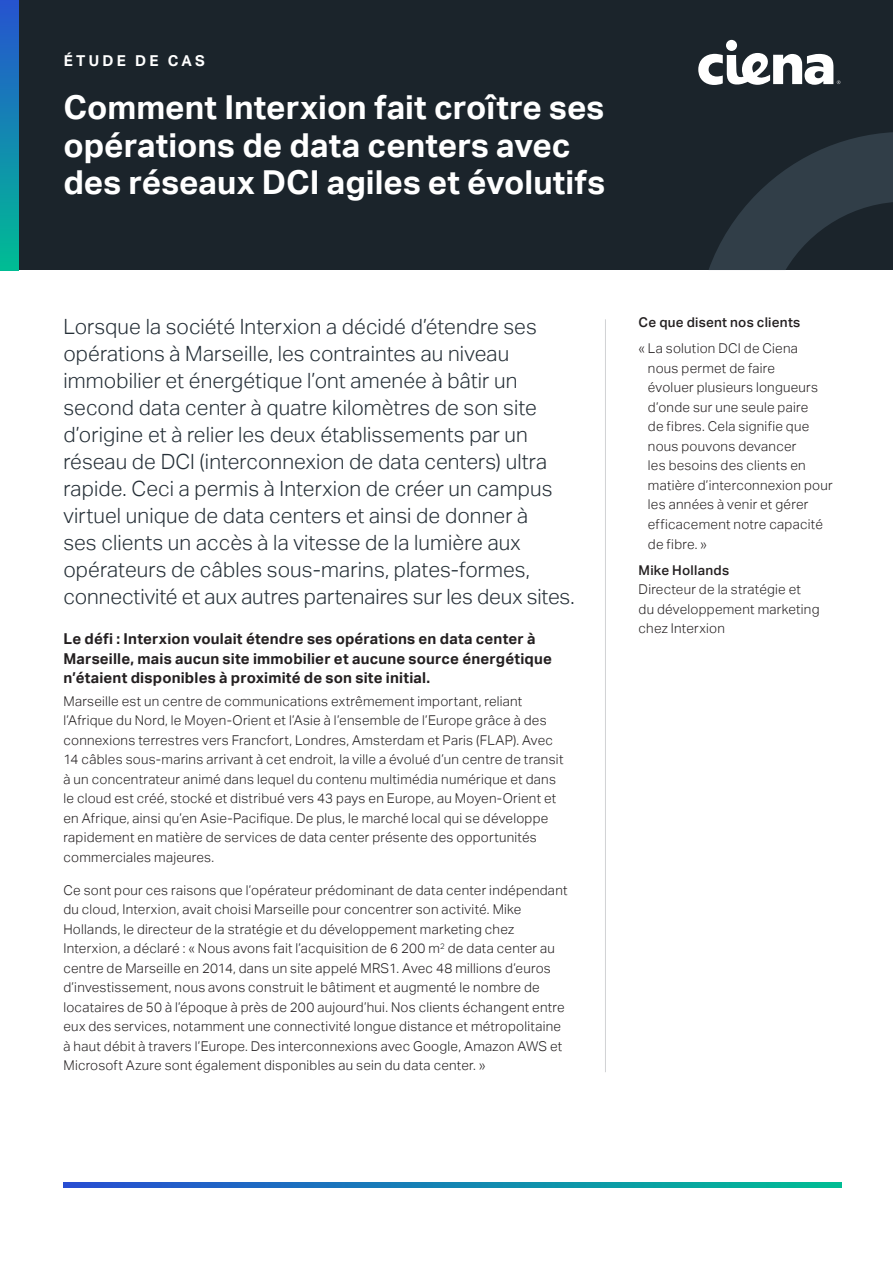
<style>
.page{position:relative;width:893px;height:1263px;background:#fff}
.page>*{position:absolute;margin:0;border:0;box-sizing:border-box;transform-origin:0 0}
.Product_Headline{font:700 33px/37.5px "Aktiv Grotesk";color:#fff}
.Intro_Copy{font:300 21px/27px "Aktiv Grotesk";letter-spacing:.005em;color:#252f37}
.Headline_for_body_co{font:700 15px/19.5px "Aktiv Grotesk";letter-spacing:.015em;color:#231f20}
.t1{font:700 15px "Aktiv Grotesk";letter-spacing:.21em;color:#fff}
.Body_Copy{font:300 13.5px/19.5px "Aktiv Grotesk";letter-spacing:.02em;color:#231f20}
.Sidebar_Bullets{font:300 13.5px/19.5px "Aktiv Grotesk";letter-spacing:.02em;color:#231f20}
.Sidebar_Headline{font:500 13.5px "Aktiv Grotesk";letter-spacing:.02em;color:#231f20}
.s1{font-weight:500}
</style>
<div class="page">
<div style="left:0;top:0;width:893px;height:270px;background:#1b242b"></div>
<svg style="left:63px;top:1183px;width:779px;height:4px;background:#1385b2"></svg>
<div style="left:726px;top:40px;width:11px;height:11px;background:#fff;border-radius:50%"></div>
<svg style="left:698px;top:53px;width:142px;height:32px"></svg>
<div style="left:0;top:0;width:18px;height:270px;background:linear-gradient(to bottom,#2653cf,#00bc94)"></div>
<svg style="left:709px;top:132px;width:184px;height:138px"></svg>
<hr style="left:605px;top:319px;width:1px;height:753px;background:#d1d2d4">
<p class="t1" style="left:64px;top:52px;width:143px">ÉTUDE DE CAS</p>
<p class="Product_Headline" style="left:63px;top:89px;width:543px">Comment Interxion fait croître ses opérations de data centers avec des réseaux DCI agiles et évolutifs</p>
<p class="Intro_Copy" style="left:63px;top:314px;width:513px">Lorsque la société Interxion a décidé d’étendre ses opérations à Marseille, les contraintes au niveau immobilier et énergétique l’ont amenée à bâtir un second data center à quatre kilomètres de son site d’origine et à relier les deux établissements par un réseau de DCI (interconnexion de data centers) ultra rapide. Ceci a permis à Interxion de créer un campus virtuel unique de data centers et ainsi de donner à<br>ses clients un accès à la vitesse de la lumière aux opérateurs de câbles sous-marins, plates-formes, connectivité et aux autres partenaires sur les deux sites.</p>
<p class="Headline_for_body_co" style="left:63px;top:629px;width:490px">Le défi : Interxion voulait étendre ses opérations en data center à<br>Marseille, mais aucun site immobilier et aucune source énergétique n’étaient disponibles à proximité de son site initial.</p>
<p class="Body_Copy" style="left:63px;top:691px;width:501px">Marseille est un centre de communications extrêmement important, reliant l’Afrique du Nord, le Moyen-Orient et l’Asie à l’ensemble de l’Europe grâce à des connexions terrestres vers Francfort, Londres, Amsterdam et Paris (FLAP). Avec 14 câbles sous-marins arrivant à cet endroit, la ville a évolué d’un centre de transit à un concentrateur animé dans lequel du contenu multimédia numérique et dans le cloud est créé, stocké et distribué vers 43 pays en Europe, au Moyen-Orient et en Afrique, ainsi qu’en Asie-Pacifique. De plus, le marché local qui se développe rapidement en matière de services de data center présente des opportunités commerciales majeures.</p>
<p class="Body_Copy" style="left:63px;top:880px;width:506px">Ce sont pour ces raisons que l’opérateur prédominant de data center indépendant du cloud, Interxion, avait choisi Marseille pour concentrer son activité. Mike Hollands, le directeur de la stratégie et du développement marketing chez Interxion, a déclaré : « Nous avons fait l’acquisition de 6 200 m<sup>2</sup> de data center au centre de Marseille en 2014, dans un site appelé MRS1. Avec 48 millions d’euros d’investissement, nous avons construit le bâtiment et augmenté le nombre de locataires de 50 à l’époque à près de 200 aujourd’hui. Nos clients échangent entre eux des services, notamment une connectivité longue distance et métropolitaine à haut débit à travers l’Europe. Des interconnexions avec Google, Amazon AWS et Microsoft Azure sont également disponibles au sein du data center. »</p>
<p class="Sidebar_Headline" style="left:639px;top:315px;width:163px">Ce que disent nos clients</p>
<p class="Sidebar_Bullets" style="left:648px;top:339px;width:186px;text-indent:-9px">« La solution DCI de Ciena<br>nous permet de faire<br>évoluer plusieurs longueurs d’onde sur une seule paire<br>de fibres. Cela signifie que nous pouvons devancer<br>les besoins des clients en matière d’interconnexion pour les années à venir et gérer efficacement notre capacité de fibre. »</p>
<p class="Sidebar_Bullets" style="left:639px;top:560px;width:182px"><span class="s1">Mike Hollands<br></span>Directeur de la stratégie et du développement marketing chez Interxion</p>
</div>
